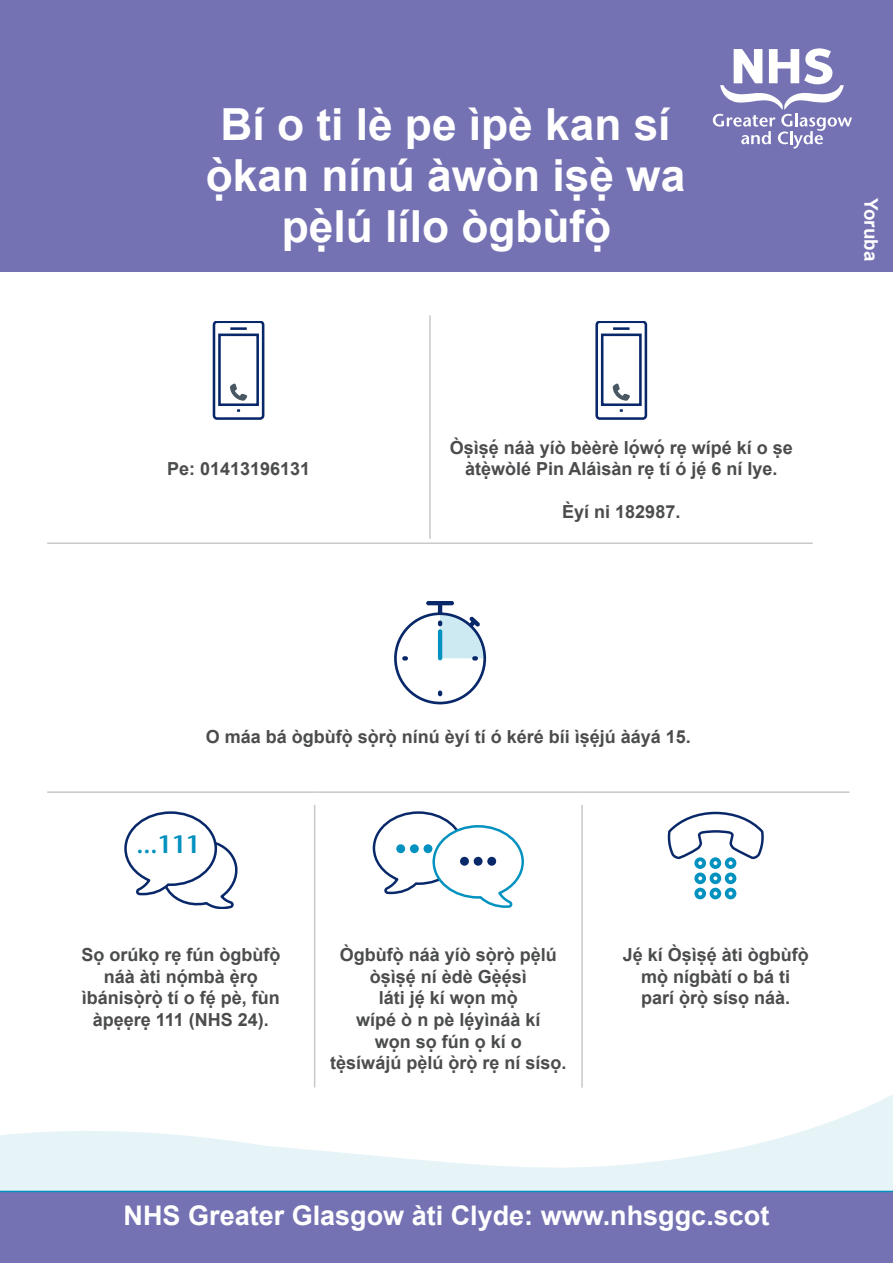
<style>
.page{position:relative;width:893px;height:1263px;background:#fff}
.page>*{position:absolute;margin:0;border:0;box-sizing:border-box;transform-origin:0 0}
.t1{font:700 44.25px/51px "Arial";color:#fff;text-align:center}
.t2{font:700 27px "Arial";color:#fff}
.t3{font:600 24.6px "Stone Sans";color:#0391bf}
.t4{font:700 18.75px "Arial";color:#fff}
.t5{font:700 18px/21.6px "Arial";color:#4b4c4d;text-align:center}
</style>
<div class="page">
<svg style="left:0;top:917px;width:893px;height:274px"></svg>
<div style="left:0;top:0;width:893px;height:272px;background:#7572b4"></div>
<hr style="left:429px;top:315px;width:2px;height:119px;background:#c7c8ca">
<hr style="left:429px;top:434px;width:2px;height:105px;background:#c7c8ca">
<hr style="left:47px;top:542px;width:383px;height:2px;background:#c7c8ca">
<hr style="left:430px;top:542px;width:383px;height:2px;background:#c7c8ca">
<div style="left:213px;top:321px;width:51px;height:99px;border:3px solid #092869;border-radius:3px"></div>
<div style="left:218px;top:334px;width:41px;height:72px;border:3px solid #092869"></div>
<hr style="left:230px;top:327px;width:17px;height:3px;background:#092869">
<svg style="left:230px;top:384px;width:17px;height:17px"></svg>
<div style="left:595px;top:321px;width:52px;height:99px;border:3px solid #092869;border-radius:3px"></div>
<div style="left:601px;top:334px;width:41px;height:72px;border:3px solid #092869"></div>
<hr style="left:613px;top:327px;width:16px;height:3px;background:#092869">
<svg style="left:613px;top:384px;width:17px;height:17px"></svg>
<hr style="left:314px;top:805px;width:1px;height:137px;background:#c7c8ca">
<hr style="left:581px;top:805px;width:2px;height:137px;background:#c7c8ca">
<hr style="left:314px;top:942px;width:1px;height:145px;background:#c7c8ca">
<hr style="left:581px;top:942px;width:2px;height:145px;background:#c7c8ca">
<hr style="left:47px;top:791px;width:268px;height:2px;background:#c7c8ca">
<hr style="left:315px;top:791px;width:267px;height:2px;background:#c7c8ca">
<hr style="left:582px;top:791px;width:267px;height:2px;background:#c7c8ca">
<div style="left:394px;top:612px;width:92px;height:92px;border:3px solid #092869;border-radius:50%"></div>
<svg style="left:438px;top:690px;width:4px;height:6px"></svg>
<svg style="left:402px;top:656px;width:6px;height:4px"></svg>
<hr style="left:426px;top:601px;width:28px;height:4px;background:#092869;border-radius:2px">
<svg style="left:438px;top:602px;width:47px;height:58px"></svg>
<svg style="left:124px;top:811px;width:114px;height:97px"></svg>
<svg style="left:372px;top:811px;width:152px;height:97px"></svg>
<div style="left:487px;top:857px;width:9px;height:9px;background:#092869;border-radius:50%"></div>
<div style="left:474px;top:857px;width:9px;height:9px;background:#092869;border-radius:50%"></div>
<div style="left:460px;top:857px;width:9px;height:9px;background:#092869;border-radius:50%"></div>
<svg style="left:667px;top:811px;width:97px;height:88px"></svg>
<div style="left:0;top:1191px;width:893px;height:72px;background:#7572b4"></div>
<svg style="left:713px;top:48px;width:139px;height:101px"></svg>
<p class="t1" style="left:206px;top:100px;width:481px">Bí o ti lè pe ìpè kan sí ọ̀kan nínú àwòn iṣẹ̀wa pẹ̀lú lílo ògbùfọ̀</p>
<p class="t5" style="left:167px;top:458px;width:145px">Pe: 01413196131</p>
<p class="t5" style="left:450px;top:437px;width:345px">Òṣìṣẹ́ náà yíò bèèrè lọ́wọ́rẹ wípé kí o ṣe àtẹ̀wòlé Pin Aláìsàn rẹ tí ó jẹ́ 6 ní Iye.</p>
<p class="t5" style="left:562px;top:501px;width:120px">Èyí ni 182987.</p>
<p class="t4" style="left:884px;top:198px;width:65px;rotate:90deg">Yoruba</p>
<p class="t5" style="left:206px;top:726px;width:487px">O máa bá ògbùfọ̀sọ̀rọ̀nínú èyí tí ó kéré bíi ìṣẹ́jú àáyá 15.</p>
<h3 class="t3" style="left:136px;top:830px;width:65px">...111</h3>
<p class="t5" style="left:81px;top:944px;width:209px">Sọ orúkọ rẹ fún ògbùfọ̀ náà àti nọ́mbà ẹ̀rọ ìbánisọ̀rọ̀tí o fẹ́ pè, fùn àpẹẹrẹ 111 (NHS 24).</p>
<p class="t5" style="left:340px;top:944px;width:219px">Ògbùfọ̀náà yíò sọ̀rọ̀pẹ̀lú</p>
<p class="t5" style="left:370px;top:966px;width:159px">òṣìṣẹ́ ní èdè Gẹ̀ẹ́sì láti jẹ́ kí wọn mọ̀</p>
<p class="t5" style="left:356px;top:1009px;width:186px">wípé ò n pè lẹ́yìnáà kí wọn sọ fún ọ kí o</p>
<p class="t5" style="left:330px;top:1052px;width:238px">tẹ̀síwájú pẹ̀lú ọ̀rọ̀rẹ ní sísọ.</p>
<p class="t5" style="left:623px;top:944px;width:197px">Jẹ́ kí Òṣìṣẹ́ àti ògbùfọ̀ mọ̀nígbàtí o bá ti<br>parí ọ̀rọ̀sísọ náà.</p>
<p class="t2" style="left:124px;top:1196px;width:647px">NHS Greater Glasgow àti Clyde: www.nhsggc.scot</p>
</div>
